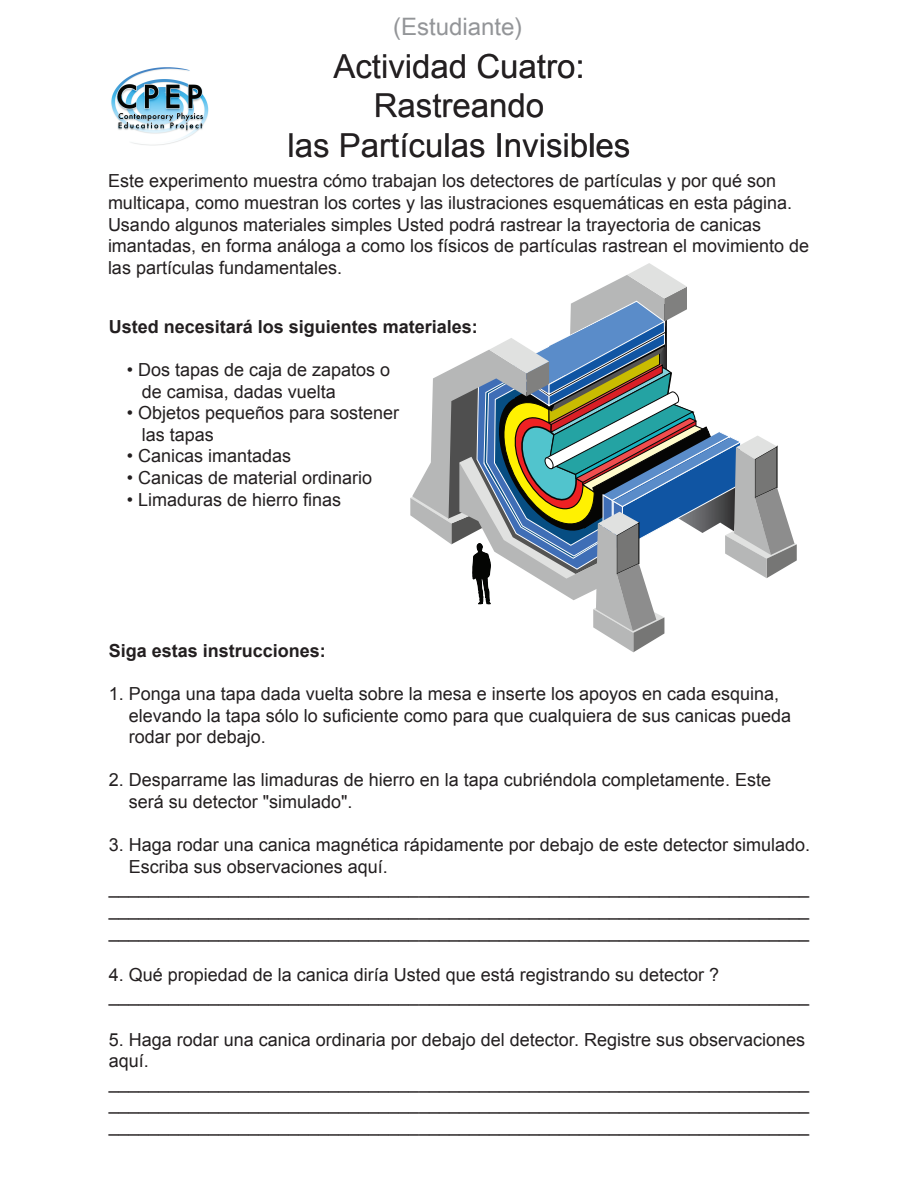
<style>
.page{position:relative;width:918px;height:1188px;background:#fff}
.page>*{position:absolute;margin:0;border:0;box-sizing:border-box;transform-origin:0 0}
.t1{font:33px/39.6px "Arial";color:#231f20;text-align:center}
.t2{font:24px "Arial Unicode MS";color:#939598}
.t3{font:18px/21.6px "Arial";color:#231f20}
.t4{font:700 18px "Arial";color:#231f20}
</style>
<div class="page">
<svg style="left:333px;top:54px;width:132px;height:24px"></svg>
<svg style="left:478px;top:54px;width:104px;height:24px"></svg>
<svg style="left:376px;top:94px;width:167px;height:24px"></svg>
<hr style="left:290px;top:133px;width:3px;height:24px;background:#c5c6c8">
<svg style="left:296px;top:139px;width:32px;height:18px"></svg>
<svg style="left:341px;top:133px;width:100px;height:24px"></svg>
<hr style="left:446px;top:133px;width:2px;height:24px;background:#97989c">
<svg style="left:452px;top:139px;width:32px;height:18px"></svg>
<hr style="left:498px;top:133px;width:3px;height:24px;background:#898b8e">
<svg style="left:506px;top:133px;width:81px;height:24px"></svg>
<hr style="left:590px;top:133px;width:3px;height:24px;background:#707174">
<svg style="left:597px;top:139px;width:32px;height:18px"></svg>
<svg style="left:410px;top:263px;width:387px;height:389px"></svg>
<img style="left:448px;top:544px;width:43px;height:67px">
<img style="left:111px;top:67px;width:98px;height:79px">
<h2 class="t2" style="left:393px;top:9px;width:131px">(Estudiante)</h2>
<h1 class="t1" style="left:287px;top:47px;width:344px">Actividad Cuatro:<br>Rastreando<br>las Partículas Invisibles</h1>
<p class="t3" style="left:108px;top:170px;width:703px">Este experimento muestra cómo trabajan los detectores de partículas y por qué son multicapa, como muestran los cortes y las ilustraciones esquemáticas en esta página.<br>Usando algunos materiales simples Usted podrá rastrear la trayectoria de canicas imantadas, en forma análoga a como los físicos de partículas rastrean el movimiento de las partículas fundamentales.</p>
<p class="t4" style="left:109px;top:315px;width:371px">Usted necesitará los siguientes materiales:</p>
<p class="t3" style="left:142px;top:359px;width:250px;text-indent:-15px">• Dos tapas de caja de zapatos o de camisa, dadas vuelta</p>
<p class="t3" style="left:142px;top:402px;width:259px;text-indent:-15px">• Objetos pequeños para sostener las tapas</p>
<p class="t3" style="left:127px;top:446px;width:166px">• Canicas imantadas</p>
<p class="t3" style="left:127px;top:467px;width:247px">• Canicas de material ordinario</p>
<p class="t3" style="left:127px;top:489px;width:216px">• Limaduras de hierro finas</p>
<p class="t4" style="left:109px;top:639px;width:219px">Siga estas instrucciones:</p>
<p class="t3" style="left:129px;top:683px;width:664px;text-indent:-20px">1. Ponga una tapa dada vuelta sobre la mesa e inserte los apoyos en cada esquina, elevando la tapa sólo lo suficiente como para que cualquiera de sus canicas pueda rodar por debajo.</p>
<p class="t3" style="left:129px;top:770px;width:644px;text-indent:-20px">2. Desparrame las limaduras de hierro en la tapa cubriéndola completamente. Este será su detector "simulado".</p>
<p class="t3" style="left:109px;top:834px;width:703px">3. Haga rodar una canica magnética rápidamente por debajo de este detector simulado.</p>
<p class="t3" style="left:129px;top:856px;width:261px">Escriba sus observaciones aquí.</p>
<p class="t3" style="left:109px;top:878px;width:702px">______________________________________________________________________</p>
<p class="t3" style="left:109px;top:899px;width:702px">______________________________________________________________________</p>
<p class="t3" style="left:109px;top:921px;width:702px">______________________________________________________________________</p>
<p class="t3" style="left:109px;top:964px;width:702px">4. Qué propiedad de la canica diría Usted que está registrando su detector ? ______________________________________________________________________</p>
<p class="t3" style="left:109px;top:1029px;width:702px">5. Haga rodar una canica ordinaria por debajo del detector. Registre sus observaciones aquí. ______________________________________________________________________ ______________________________________________________________________ ______________________________________________________________________</p>
</div>
